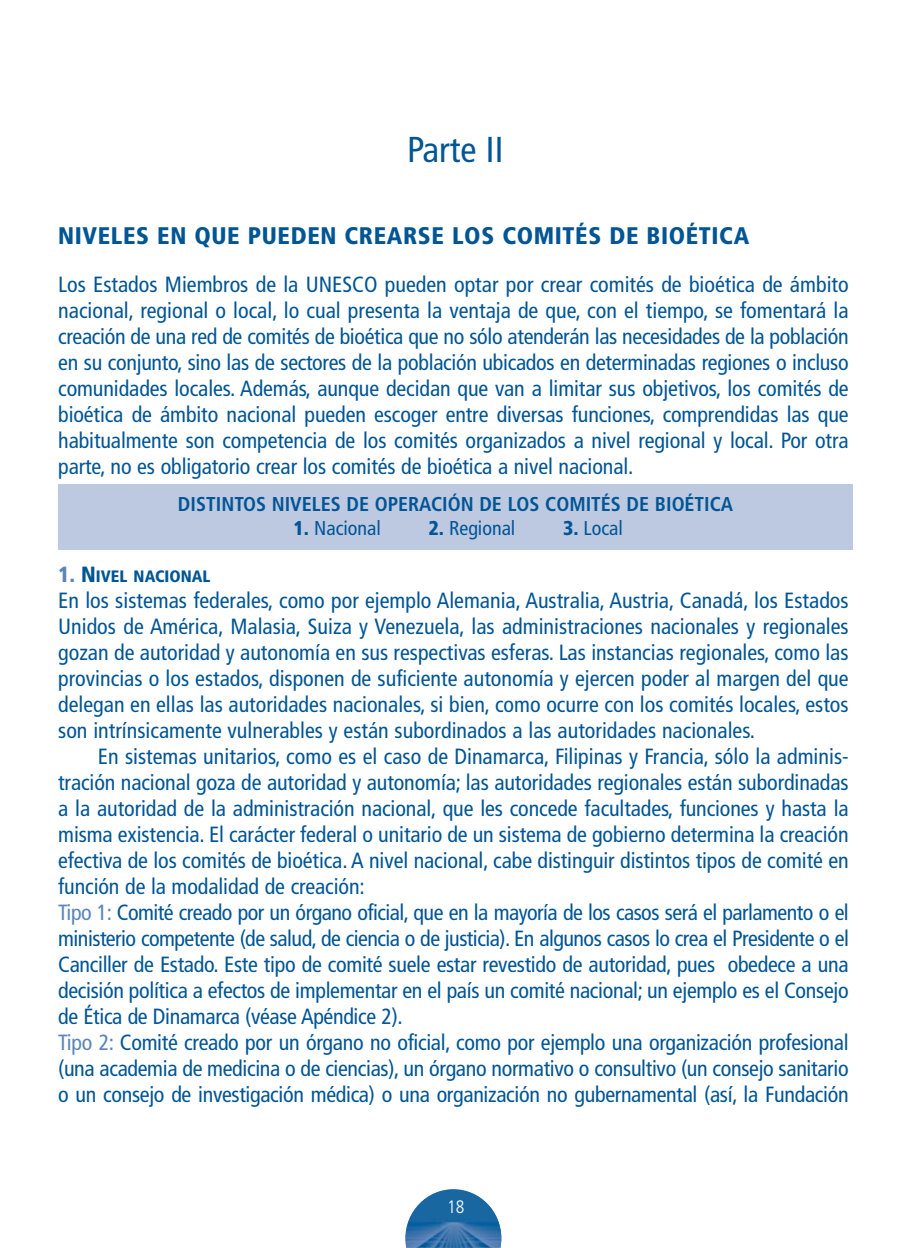
<style>
.page{position:relative;width:908px;height:1248px;background:#fff}
.page>*{position:absolute;margin:0;border:0;box-sizing:border-box;transform-origin:0 0}
.t1{font:condensed 36px "Frutiger";color:#005595}
.t2{font:900 condensed 24px "Frutiger";letter-spacing:.025em;color:#005595}
.t3{font:condensed 22px/26px "Frutiger";letter-spacing:-.015em;color:#005595;text-align:justify}
.t4{font:700 condensed 20px "Frutiger";color:#005595}
.t5{font:condensed 20px "Frutiger";color:#005595}
.t6{font:300 condensed 18px "Frutiger";color:#fff}
.t7{font:900 condensed 16.4px "Frutiger";color:#005595}
.s1{font-weight:900}
.s2{font-size:22px;color:#5c85b7}
.s3{font-size:22px}
.s4{color:#5c85b7}
</style>
<div class="page">
<img style="left:405px;top:1189px;width:96px;height:58px">
<div style="left:58px;top:484px;width:794px;height:65px;background:#bdc9e1"></div>
<h1 class="t1" style="left:407px;top:135px;width:98px">Parte II</h1>
<p class="t2" style="left:58px;top:225px;width:692px">NIVELES EN QUE PUEDEN CREARSE LOS COMITÉS DE BIOÉTICA</p>
<p class="t3" style="left:58px;top:273px;width:791px">Los Estados Miembros de la UNESCO pueden optar por crear comités de bioética de ámbito nacional, regional o local, lo cual presenta la ventaja de que, con el tiempo, se fomentará la creación de una red de comités de bioética que no sólo atenderán las necesidades de la población en su conjunto, sino las de sectores de la población ubicados en determinadas regiones o incluso comunidades locales. Además, aunque decidan que van a limitar sus objetivos, los comités de bioética de ámbito nacional pueden escoger entre diversas funciones, comprendidas las que habitualmente son competencia de los comités organizados a nivel regional y local. Por otra parte, no es obligatorio crear los comités de bioética a nivel nacional.</p>
<p class="t4" style="left:178px;top:496px;width:556px">DISTINTOS NIVELES DE OPERACIÓN DE LOS COMITÉS DE BIOÉTICA</p>
<p class="t5" style="left:293px;top:520px;width:89px"><span class="s1">1.</span> Nacional</p>
<p class="t5" style="left:428px;top:520px;width:88px"><span class="s1">2.</span> Regional</p>
<p class="t5" style="left:562px;top:520px;width:61px"><span class="s1">3.</span> Local</p>
<p class="t7" style="left:58px;top:569px;width:154px"><span class="s2">1.</span> <span class="s3">N</span>IVEL NACIONAL</p>
<p class="t3" style="left:58px;top:589px;width:791px">En los sistemas federales, como por ejemplo Alemania, Australia, Austria, Canadá, los Estados Unidos de América, Malasia, Suiza y Venezuela, las administraciones nacionales y regionales gozan de autoridad y autonomía en sus respectivas esferas. Las instancias regionales, como las provincias o los estados, disponen de suficiente autonomía y ejercen poder al margen del que delegan en ellas las autoridades nacionales, si bien, como ocurre con los comités locales, estos son intrínsicamente vulnerables y están subordinados a las autoridades nacionales.</p>
<p class="t3" style="left:58px;top:745px;width:791px;text-align:left;text-indent:40px">En sistemas unitarios, como es el caso de Dinamarca, Filipinas y Francia, sólo la adminis&shy;tración nacional goza de autoridad y autonomía; las autoridades regionales están subordinadas a la autoridad de la administración nacional, que les concede facultades, funciones y hasta la misma existencia. El carácter federal o unitario de un sistema de gobierno determina la creación efectiva de los comités de bioética. A nivel nacional, cabe distinguir distintos tipos de comité en función de la modalidad de creación:<br><span class="s4">Tipo 1:</span> Comité creado por un órgano oficial, que en la mayoría de los casos será el parlamento o el ministerio competente (de salud, de ciencia o de justicia). En algunos casos lo crea el Presidente o el Canciller de Estado. Este tipo de comité suele estar revestido de autoridad, pues obedece a una decisión política a efectos de implementar en el país un comité nacional; un ejemplo es el Consejo de Ética de Dinamarca (véase Apéndice 2).<br><span class="s4">Tipo 2:</span> Comité creado por un órgano no oficial, como por ejemplo una organización profesional (una academia de medicina o de ciencias), un órgano normativo o consultivo (un consejo sanitario o un consejo de investigación médica) o una organización no gubernamental (así, la Fundación</p>
<p class="t6" style="left:447px;top:1199px;width:19px">18</p>
</div>
